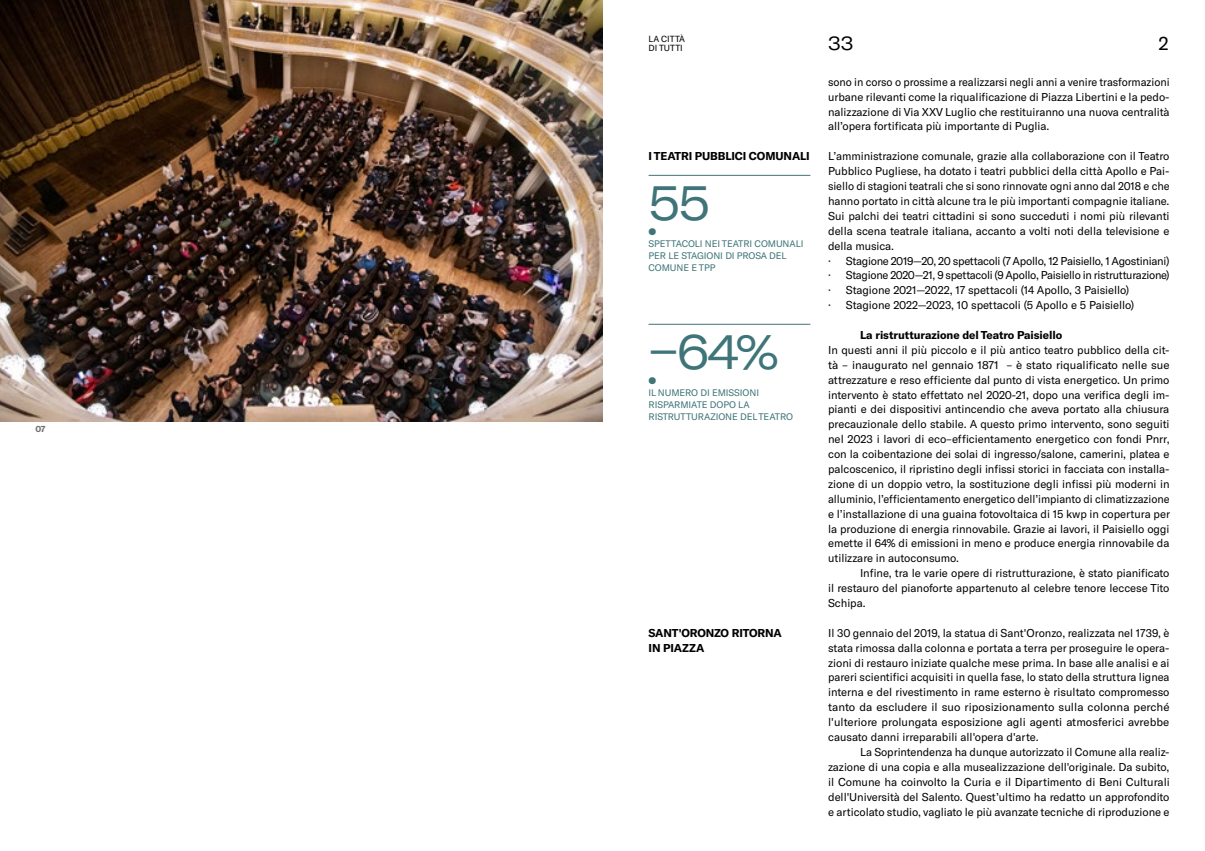
<style>
.page{position:relative;width:1205px;height:851px;background:#fff}
.page>*{position:absolute;margin:0;border:0;box-sizing:border-box;transform-origin:0 0}
.t1{font:expanded 47.5px "GT America";color:#3f7578}
.t2{font:expanded 18.75px "GT America";color:#000}
.t3{font:18.75px "GT America";color:#000}
.t4{font:11.25px/14.9px "GT America";letter-spacing:-.005em;color:#000;text-align:justify}
.t5{font:700 11.25px/14.9px "GT America";letter-spacing:-.01em;color:#000}
.t6{font:9.38px/11.9px "GT America";letter-spacing:-.01em;color:#3f7578}
.t7{font:8.75px/8.8px "GT America";letter-spacing:-.005em;color:#000}
.t8{font:700 8.75px "GT America";color:#706f6f}
</style>
<div class="page">
<img style="left:0;top:0;width:602px;height:421px">
<hr style="left:648px;top:175px;width:162px;height:1px;background:#3f7578">
<hr style="left:648px;top:324px;width:162px;height:1px;background:#3f7578">
<p class="t8" style="left:35px;top:423px;width:12px">07</p>
<p class="t7" style="left:648px;top:35px;width:38px">LA CITTÀ<br>DI TUTTI</p>
<h2 class="t3" style="left:1158px;top:33px;width:13px">2</h2>
<p class="t4" style="left:828px;top:74px;width:343px">sono in corso o prossime a realizzarsi negli anni a venire trasformazioni urbane rilevanti come la riqualificazione di Piazza Libertini e la pedo&shy;nalizzazione di Via XXV Luglio che restituiranno una nuova centralità all’opera fortificata più importante di Puglia.</p>
<p class="t4" style="left:828px;top:149px;width:343px;text-align:left">L’amministrazione comunale, grazie alla collaborazione con il Teatro Pubblico Pugliese, ha dotato i teatri pubblici della città Apollo e Pai&shy;siello di stagioni teatrali che si sono rinnovate ogni anno dal 2018 e che hanno portato in città alcune tra le più importanti compagnie italiane.<br>Sui palchi dei teatri cittadini si sono succeduti i nomi più rilevanti della scena teatrale italiana, accanto a volti noti della televisione e della musica.<br>· Stagione 2019—20, 20 spettacoli (7 Apollo, 12 Paisiello, 1 Agostiniani) · Stagione 2020—21, 9 spettacoli (9 Apollo, Paisiello in ristrutturazione) · Stagione 2021—2022, 17 spettacoli (14 Apollo, 3 Paisiello)<br>· Stagione 2022—2023, 10 spettacoli (5 Apollo e 5 Paisiello)</p>
<p class="t5" style="left:860px;top:327px;width:204px">La ristrutturazione del Teatro Paisiello</p>
<p class="t4" style="left:828px;top:342px;width:343px">In questi anni il più piccolo e il più antico teatro pubblico della cit&shy;tà – inaugurato nel gennaio 1871 – è stato riqualificato nelle sue attrezzature e reso efficiente dal punto di vista energetico. Un primo intervento è stato effettato nel 2020-21, dopo una verifica degli im&shy;pianti e dei dispositivi antincendio che aveva portato alla chiusura precauzionale dello stabile. A questo primo intervento, sono seguiti nel 2023 i lavori di eco–efficientamento energetico con fondi Pnrr, con la coibentazione dei solai di ingresso/salone, camerini, platea e palcoscenico, il ripristino degli infissi storici in facciata con installa&shy;zione di un doppio vetro, la sostituzione degli infissi più moderni in alluminio, l’efficientamento energetico dell’impianto di climatizzazione e l’installazione di una guaina fotovoltaica di 15 kwp in copertura per la produzione di energia rinnovabile. Grazie ai lavori, il Paisiello oggi emette il 64% di emissioni in meno e produce energia rinnovabile da utilizzare in autoconsumo.</p>
<p class="t4" style="left:828px;top:565px;width:343px;text-indent:32px">Infine, tra le varie opere di ristrutturazione, è stato pianificato il restauro del pianoforte appartenuto al celebre tenore leccese Tito Schipa.</p>
<p class="t4" style="left:828px;top:625px;width:343px">Il 30 gennaio del 2019, la statua di Sant'Oronzo, realizzata nel 1739, è stata rimossa dalla colonna e portata a terra per proseguire le opera&shy;zioni di restauro iniziate qualche mese prima. In base alle analisi e ai pareri scientifici acquisiti in quella fase, lo stato della struttura lignea interna e del rivestimento in rame esterno è risultato compromesso tanto da escludere il suo riposizionamento sulla colonna perché l'ulteriore prolungata esposizione agli agenti atmosferici avrebbe causato danni irreparabili all'opera d'arte.</p>
<p class="t4" style="left:828px;top:744px;width:343px;text-indent:32px">La Soprintendenza ha dunque autorizzato il Comune alla realiz&shy;zazione di una copia e alla musealizzazione dell'originale. Da subito, il Comune ha coinvolto la Curia e il Dipartimento di Beni Culturali dell'Università del Salento. Quest’ultimo ha redatto un approfondito e articolato studio, vagliato le più avanzate tecniche di riproduzione e</p>
<h2 class="t2" style="left:828px;top:33px;width:27px">33</h2>
<p class="t5" style="left:648px;top:149px;width:163px">I TEATRI PUBBLICI COMUNALI</p>
<h1 class="t1" style="left:648px;top:175px;width:63px">55</h1>
<p class="t6" style="left:648px;top:238px;width:156px">SPETTACOLI NEI TEATRI COMUNALI<br>PER LE STAGIONI DI PROSA DEL<br>COMUNE E TPP</p>
<h1 class="t1" style="left:648px;top:324px;width:131px">–64%</h1>
<p class="t6" style="left:648px;top:387px;width:146px">IL NUMERO DI EMISSIONI<br>RISPARMIATE DOPO LA<br>RISTRUTTURAZIONE DEL TEATRO</p>
<p class="t5" style="left:648px;top:625px;width:135px">SANT'ORONZO RITORNA<br>IN PIAZZA</p>
</div>
